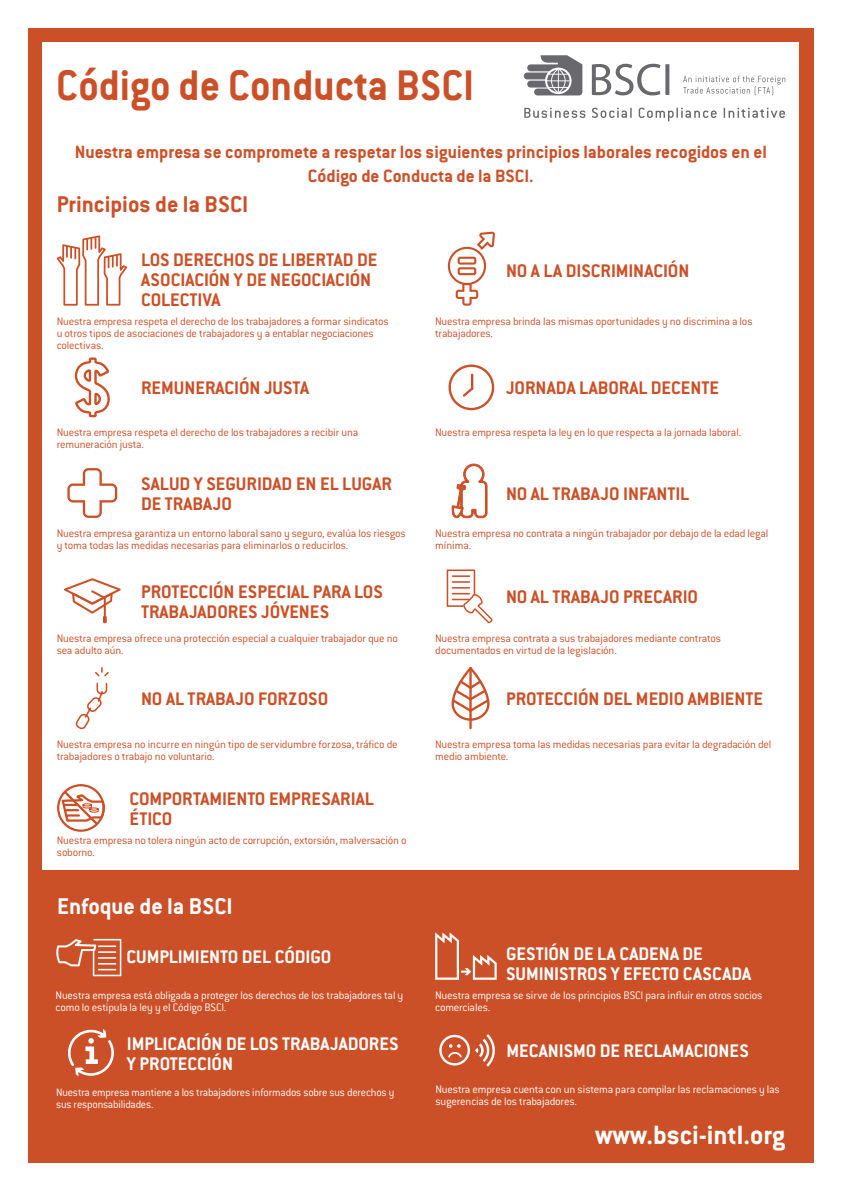
<style>
.page{position:relative;width:842px;height:1191px;background:#fff}
.page>*{position:absolute;margin:0;border:0;box-sizing:border-box;transform-origin:0 0}
.t1{font:700 46.9px "Conduit ITC Pro";color:#cc5027;scale:.95 1}
.t2{font:700 29px "Conduit ITC Pro";color:#fff}
.t3{font:700 25px "Conduit ITC Pro";color:#cc5027}
.t4{font:700 25px "Conduit ITC Pro";color:#fff}
.t5{font:700 20px/20px "Conduit ITC Pro";color:#cc5027}
.t6{font:700 20px/20px "Conduit ITC Pro";color:#fff}
.t7{font:700 19.5px/23.4px "Conduit ITC Pro";color:#cc5027;text-align:center}
.t8{font:300 12px/12px "Conduit ITC Pro";letter-spacing:-.015em;color:#cc5027}
.t9{font:300 12px/12px "Conduit ITC Pro";letter-spacing:-.015em;color:#fff}
</style>
<div class="page">
<div style="left:28px;top:28px;width:786px;height:1134px;background:#cc5027"></div>
<div style="left:43px;top:43px;width:756px;height:827px;background:#fff"></div>
<hr style="left:469px;top:667px;width:3px;height:62px;background:#cc5027">
<svg style="left:452px;top:667px;width:37px;height:54px"></svg>
<svg style="left:67px;top:468px;width:50px;height:50px"></svg>
<svg style="left:75px;top:357px;width:35px;height:60px"></svg>
<svg style="left:64px;top:578px;width:57px;height:45px"></svg>
<div style="left:448px;top:364px;width:46px;height:46px;border:2px solid #cc5027;border-radius:50%"></div>
<svg style="left:462px;top:373px;width:12px;height:24px"></svg>
<svg style="left:447px;top:569px;width:46px;height:55px"></svg>
<svg style="left:448px;top:232px;width:47px;height:74px"></svg>
<svg style="left:76px;top:667px;width:33px;height:63px"></svg>
<svg style="left:57px;top:235px;width:70px;height:71px"></svg>
<div style="left:57px;top:784px;width:48px;height:47px;border:2px solid #cc5027;border-radius:50%"></div>
<svg style="left:60px;top:789px;width:45px;height:37px"></svg>
<svg style="left:451px;top:463px;width:36px;height:55px"></svg>
<svg style="left:68px;top:1029px;width:46px;height:47px"></svg>
<svg style="left:56px;top:939px;width:65px;height:37px"></svg>
<svg style="left:439px;top:1034px;width:56px;height:33px"></svg>
<svg style="left:435px;top:932px;width:62px;height:47px"></svg>
<svg style="left:524px;top:55px;width:145px;height:40px"></svg>
<svg style="left:683px;top:76px;width:102px;height:19px"></svg>
<svg style="left:524px;top:108px;width:61px;height:10px"></svg>
<svg style="left:592px;top:108px;width:40px;height:10px"></svg>
<svg style="left:639px;top:108px;width:77px;height:13px"></svg>
<svg style="left:724px;top:108px;width:61px;height:10px"></svg>
<h1 class="t1" style="left:56px;top:59px;width:441px">Código de Conducta BSCI</h1>
<h3 class="t7" style="left:75px;top:140px;width:694px">Nuestra empresa se compromete a respetar los siguientes principios laborales recogidos en el<br>Código de Conducta de la BSCI.</h3>
<h3 class="t3" style="left:57px;top:189px;width:193px">Principios de la BSCI</h3>
<h3 class="t5" style="left:141px;top:249px;width:238px">LOS DERECHOS DE LIBERTAD DE<br>ASOCIACIÓN Y DE NEGOCIACIÓN<br>COLECTIVA</h3>
<h3 class="t5" style="left:506px;top:261px;width:185px">NO A LA DISCRIMINACIÓN</h3>
<p class="t8" style="left:57px;top:315px;width:334px">Nuestra empresa respeta el derecho de los trabajadores a formar sindicatos u otros tipos de asociaciones de trabajadores y a entablar negociaciones colectivas.</p>
<p class="t8" style="left:435px;top:315px;width:319px">Nuestra empresa brinda las mismas oportunidades y no discrimina a los trabajadores.</p>
<h3 class="t5" style="left:141px;top:378px;width:169px">REMUNERACIÓN JUSTA</h3>
<h3 class="t5" style="left:506px;top:378px;width:214px">JORNADA LABORAL DECENTE</h3>
<p class="t8" style="left:57px;top:427px;width:303px">Nuestra empresa respeta el derecho de los trabajadores a recibir una remuneración justa.</p>
<p class="t8" style="left:435px;top:427px;width:308px">Nuestra empresa respeta la ley en lo que respecta a la jornada laboral.</p>
<h3 class="t5" style="left:141px;top:473px;width:252px">SALUD Y SEGURIDAD EN EL LUGAR<br>DE TRABAJO</h3>
<h3 class="t5" style="left:506px;top:483px;width:185px">NO AL TRABAJO INFANTIL</h3>
<p class="t8" style="left:57px;top:527px;width:351px">Nuestra empresa garantiza un entorno laboral sano y seguro, evalúa los riesgos y toma todas las medidas necesarias para eliminarlos o reducirlos.</p>
<h3 class="t5" style="left:141px;top:581px;width:243px">PROTECCIÓN ESPECIAL PARA LOS<br>TRABAJADORES JÓVENES</h3>
<p class="t8" style="left:57px;top:632px;width:343px">Nuestra empresa ofrece una protección especial a cualquier trabajador que no sea adulto aún.</p>
<p class="t8" style="left:435px;top:527px;width:335px">Nuestra empresa no contrata a ningún trabajador por debajo de la edad legal mínima.</p>
<h3 class="t5" style="left:506px;top:587px;width:194px">NO AL TRABAJO PRECARIO</h3>
<p class="t8" style="left:435px;top:632px;width:287px">Nuestra empresa contrata a sus trabajadores mediante contratos documentados en virtud de la legislación.</p>
<h3 class="t5" style="left:141px;top:688px;width:189px">NO AL TRABAJO FORZOSO</h3>
<h3 class="t5" style="left:506px;top:688px;width:258px">PROTECCIÓN DEL MEDIO AMBIENTE</h3>
<p class="t8" style="left:57px;top:738px;width:343px">Nuestra empresa no incurre en ningún tipo de servidumbre forzosa, tráfico de trabajadores o trabajo no voluntario.</p>
<h3 class="t5" style="left:129px;top:788px;width:246px">COMPORTAMIENTO EMPRESARIAL<br>ÉTICO</h3>
<p class="t8" style="left:57px;top:834px;width:351px">Nuestra empresa no tolera ningún acto de corrupción, extorsión, malversación o soborno.</p>
<h3 class="t4" style="left:57px;top:891px;width:177px">Enfoque de la BSCI</h3>
<h3 class="t6" style="left:126px;top:946px;width:206px">CUMPLIMIENTO DEL CÓDIGO</h3>
<p class="t9" style="left:56px;top:989px;width:349px">Nuestra empresa está obligada a proteger los derechos de los trabajadores tal y como lo estipula la ley y el Código BSCI.</p>
<h3 class="t6" style="left:127px;top:1033px;width:273px">IMPLICACIÓN DE LOS TRABAJADORES<br>Y PROTECCIÓN</h3>
<p class="t9" style="left:56px;top:1086px;width:340px">Nuestra empresa mantiene a los trabajadores informados sobre sus derechos y sus responsabilidades.</p>
<p class="t8" style="left:435px;top:738px;width:338px">Nuestra empresa toma las medidas necesarias para evitar la degradación del medio ambiente.</p>
<h3 class="t6" style="left:506px;top:943px;width:247px">GESTIÓN DE LA CADENA DE<br>SUMINISTROS Y EFECTO CASCADA</h3>
<p class="t9" style="left:435px;top:989px;width:329px">Nuestra empresa se sirve de los principios BSCI para influir en otros socios comerciales.</p>
<h3 class="t6" style="left:506px;top:1041px;width:244px">MECANISMO DE RECLAMACIONES</h3>
<p class="t9" style="left:436px;top:1083px;width:346px">Nuestra empresa cuenta con un sistema para compilar las reclamaciones y las sugerencias de los trabajadores.</p>
<h2 class="t2" style="left:595px;top:1118px;width:192px">www.bsci-intl.org</h2>
</div>
